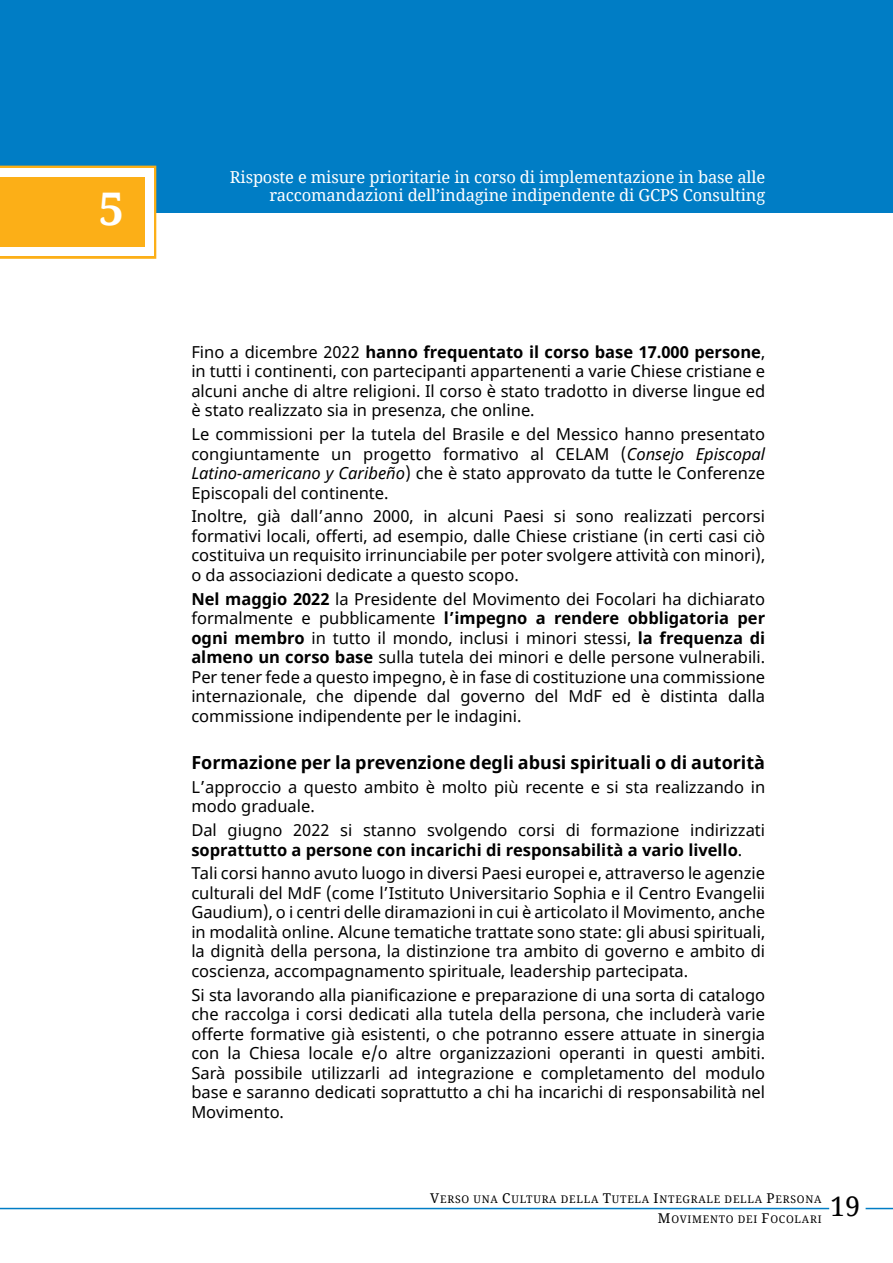
<style>
.page{position:relative;width:893px;height:1263px;background:#fff}
.page>*{position:absolute;margin:0;border:0;box-sizing:border-box;transform-origin:0 0}
.t1{font:700 45px "Noto Serif";color:#fff}
.t2{font:27px "Noto Serif";color:#000}
.t3{font:700 18px "Noto Sans";color:#000}
.t4{font:16.5px/19.5px "Noto Sans";color:#000;text-align:justify}
.t5{font:700 16.5px/19.5px "Noto Sans";color:#000}
.t6{font:16.5px/18px "Noto Serif";letter-spacing:-.01em;color:#fff;text-align:right}
.t7{font:10.5px/19.5px "Noto Serif";letter-spacing:.07em;color:#000;text-align:right}
.s1{font-weight:700}
.s2{font-style:italic}
.s3{font-weight:400}
.s4{font-size:13.5px}
</style>
<div class="page">
<hr style="left:0;top:1208px;width:829px;height:1px;background:#007dc5">
<svg style="left:866px;top:1208px;width:27px;height:1px"></svg>
<div style="left:0;top:0;width:893px;height:212px;background:#007dc5"></div>
<div style="left:0;top:166px;width:156px;height:93px;border:6px solid #fcaf17"></div>
<div style="left:0;top:169px;width:153px;height:87px;background:#fff"></div>
<div style="left:0;top:177px;width:144px;height:70px;background:#fcaf17"></div>
<h1 class="t1" style="left:99px;top:177px;width:27px">5</h1>
<p class="t6" style="left:230px;top:168px;width:537px">Risposte e misure prioritarie in corso di implementazione in base alle raccomandazioni dell’indagine indipendente di GCPS Consulting</p>
<p class="t4" style="left:191px;top:343px;width:575px">Fino a dicembre 2022 <span class="s1">hanno frequentato il corso base 17.000 persone</span>, in tutti i continenti, con partecipanti appartenenti a varie Chiese cristiane e alcuni anche di altre religioni. Il corso è stato tradotto in diverse lingue ed è stato realizzato sia in presenza, che online.</p>
<p class="t4" style="left:191px;top:425px;width:575px">Le commissioni per la tutela del Brasile e del Messico hanno presentato congiuntamente un progetto formativo al CELAM (<span class="s2">Consejo Episcopal Latino-americano y Caribeño</span>) che è stato approvato da tutte le Conferenze Episcopali del continente.</p>
<p class="t4" style="left:191px;top:507px;width:575px">Inoltre, già dall’anno 2000, in alcuni Paesi si sono realizzati percorsi formativi locali, offerti, ad esempio, dalle Chiese cristiane (in certi casi ciò costituiva un requisito irrinunciabile per poter svolgere attività con minori), o da associazioni dedicate a questo scopo.</p>
<p class="t4" style="left:191px;top:589px;width:575px;text-align:left"><span class="s1">Nel maggio 2022</span> la Presidente del Movimento dei Focolari ha dichiarato formalmente e pubblicamente <span class="s1">l’impegno a rendere obbligatoria per ogni membro</span> in tutto il mondo, inclusi i minori stessi, <span class="s1">la frequenza di almeno un corso base</span> sulla tutela dei minori e delle persone vulnerabili.<br>Per tener fede a questo impegno, è in fase di costituzione una commissione internazionale, che dipende dal governo del MdF ed è distinta dalla commissione indipendente per le indagini.</p>
<p class="t3" style="left:191px;top:750px;width:575px">Formazione per la prevenzione degli abusi spirituali o di autorità</p>
<p class="t4" style="left:191px;top:778px;width:575px">L’approccio a questo ambito è molto più recente e si sta realizzando in modo graduale.</p>
<p class="t5" style="left:191px;top:821px;width:575px"><span class="s3">Dal giugno 2022 si stanno svolgendo corsi di formazione indirizzati </span>soprattutto a persone con incarichi di responsabilità a vario livello<span class="s3">.</span></p>
<p class="t4" style="left:191px;top:864px;width:575px">Tali corsi hanno avuto luogo in diversi Paesi europei e, attraverso le agenzie culturali del MdF (come l’Istituto Universitario Sophia e il Centro Evangelii Gaudium), o i centri delle diramazioni in cui è articolato il Movimento, anche in modalità online. Alcune tematiche trattate sono state: gli abusi spirituali, la dignità della persona, la distinzione tra ambito di governo e ambito di coscienza, accompagnamento spirituale, leadership partecipata.</p>
<p class="t4" style="left:191px;top:985px;width:575px;text-align:left">Si sta lavorando alla pianificazione e preparazione di una sorta di catalogo che raccolga i corsi dedicati alla tutela della persona, che includerà varie offerte formative già esistenti, o che potranno essere attuate in sinergia con la Chiesa locale e/o altre organizzazioni operanti in questi ambiti.<br>Sarà possibile utilizzarli ad integrazione e completamento del modulo base e saranno dedicati soprattutto a chi ha incarichi di responsabilità nel Movimento.</p>
<p class="t7" style="left:430px;top:1189px;width:393px"><span class="s4">V</span>ERSO UNA <span class="s4">C</span>ULTURA DELLA <span class="s4">T</span>UTELA <span class="s4">I</span>NTEGRALE DELLA <span class="s4">P</span>ERSONA<br><span class="s4">M</span>OVIMENTO DEI <span class="s4">F</span>OCOLARI</p>
<h2 class="t2" style="left:830px;top:1187px;width:32px">19</h2>
</div>
